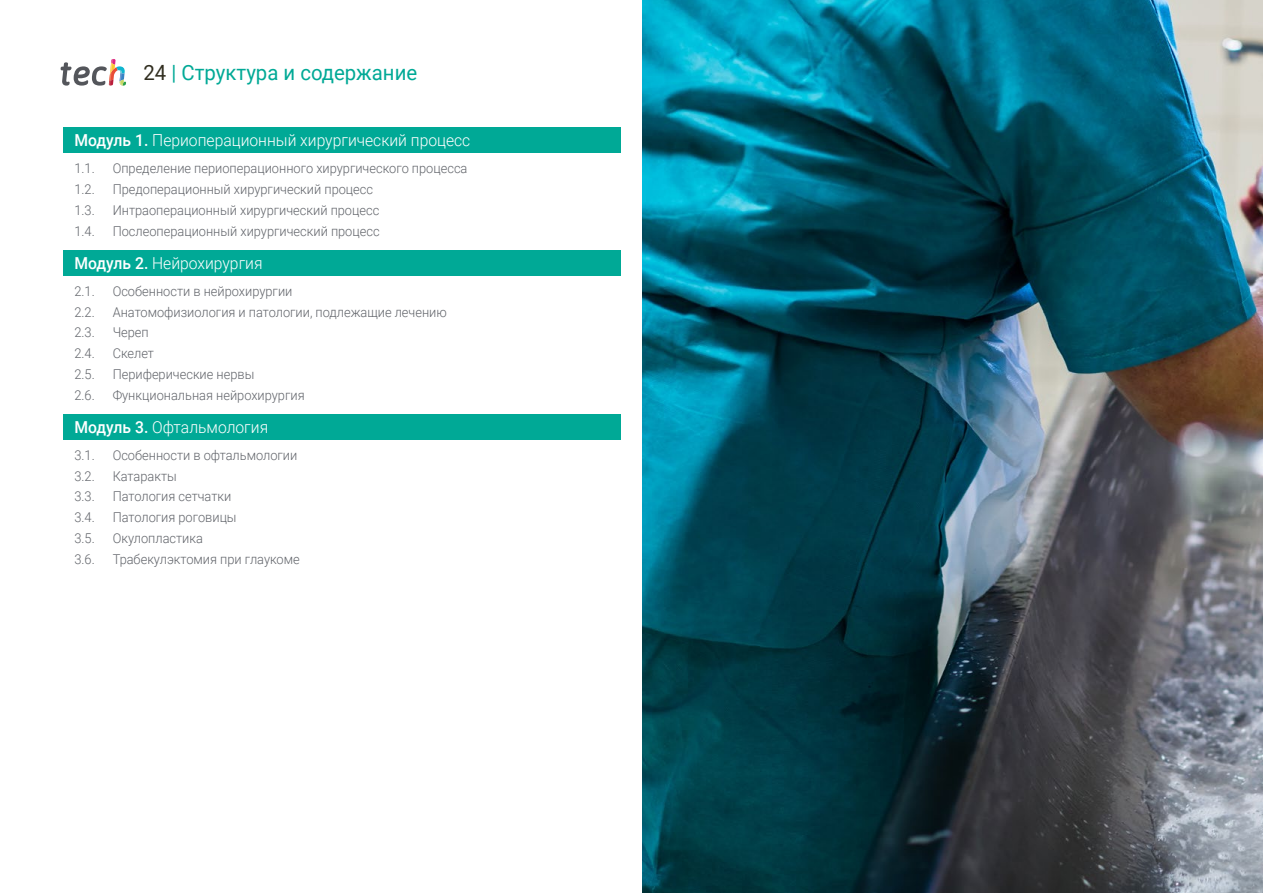
<style>
.page{position:relative;width:1263px;height:893px;background:#fff}
.page>*{position:absolute;margin:0;border:0;box-sizing:border-box;transform-origin:0 0}
.t1{font:21px "Roboto";color:#00a996}
.t2{font:300 16.5px "Roboto";color:#fff;scale:.95 1}
.t3{font:300 13.5px "Roboto";color:#61646a;scale:.95 1}
.s1{color:#312e20}
.s2{font-weight:500}
</style>
<div class="page">
<div style="left:63px;top:128px;width:558px;height:25px;background:#00a996"></div>
<div style="left:63px;top:250px;width:558px;height:25px;background:#00a996"></div>
<div style="left:63px;top:414px;width:558px;height:25px;background:#00a996"></div>
<svg style="left:61px;top:59px;width:65px;height:27px"></svg>
<img style="left:642px;top:0;width:621px;height:893px">
<h1 class="t1" style="left:144px;top:57px;width:275px"><span class="s1">24</span> | Структура и содержание</h1>
<p class="t2" style="left:74px;top:129px;width:418px"><span class="s2">Модуль 1.</span> Периоперационный хирургический процесс</p>
<p class="t3" style="left:74px;top:159px;width:23px">1.1.</p>
<p class="t3" style="left:113px;top:159px;width:375px">Определение периоперационного хирургического процесса</p>
<p class="t3" style="left:74px;top:180px;width:23px">1.2.</p>
<p class="t3" style="left:113px;top:180px;width:276px">Предоперационный хирургический процесс</p>
<p class="t3" style="left:74px;top:201px;width:23px">1.3.</p>
<p class="t3" style="left:113px;top:201px;width:282px">Интраоперационный хирургический процесс</p>
<p class="t3" style="left:74px;top:221px;width:23px">1.4.</p>
<p class="t3" style="left:113px;top:221px;width:282px">Послеоперационный хирургический процесс</p>
<p class="t2" style="left:74px;top:251px;width:200px"><span class="s2">Модуль 2.</span> Нейрохирургия</p>
<p class="t3" style="left:74px;top:282px;width:23px">2.1.</p>
<p class="t3" style="left:113px;top:282px;width:191px">Особенности в нейрохирургии</p>
<p class="t3" style="left:74px;top:302px;width:23px">2.2.</p>
<p class="t3" style="left:113px;top:302px;width:353px">Анатомофизиология и патологии, подлежащие лечению</p>
<p class="t3" style="left:74px;top:323px;width:23px">2.3.</p>
<p class="t3" style="left:113px;top:323px;width:40px">Череп</p>
<p class="t3" style="left:74px;top:344px;width:23px">2.4.</p>
<p class="t3" style="left:113px;top:344px;width:45px">Скелет</p>
<p class="t3" style="left:74px;top:365px;width:23px">2.5.</p>
<p class="t3" style="left:113px;top:365px;width:151px">Периферические нервы</p>
<p class="t3" style="left:74px;top:385px;width:23px">2.6.</p>
<p class="t3" style="left:113px;top:385px;width:204px">Функциональная нейрохирургия</p>
<p class="t2" style="left:74px;top:415px;width:205px"><span class="s2">Модуль 3.</span> Офтальмология</p>
<p class="t3" style="left:74px;top:446px;width:23px">3.1.</p>
<p class="t3" style="left:113px;top:446px;width:196px">Особенности в офтальмологии</p>
<p class="t3" style="left:74px;top:466px;width:23px">3.2.</p>
<p class="t3" style="left:113px;top:466px;width:69px">Катаракты</p>
<p class="t3" style="left:74px;top:487px;width:23px">3.3.</p>
<p class="t3" style="left:113px;top:487px;width:126px">Патология сетчатки</p>
<p class="t3" style="left:74px;top:508px;width:23px">3.4.</p>
<p class="t3" style="left:113px;top:508px;width:132px">Патология роговицы</p>
<p class="t3" style="left:74px;top:529px;width:23px">3.5.</p>
<p class="t3" style="left:113px;top:529px;width:97px">Окулопластика</p>
<p class="t3" style="left:74px;top:549px;width:23px">3.6.</p>
<p class="t3" style="left:113px;top:549px;width:198px">Трабекулэктомия при глаукоме</p>
</div>
